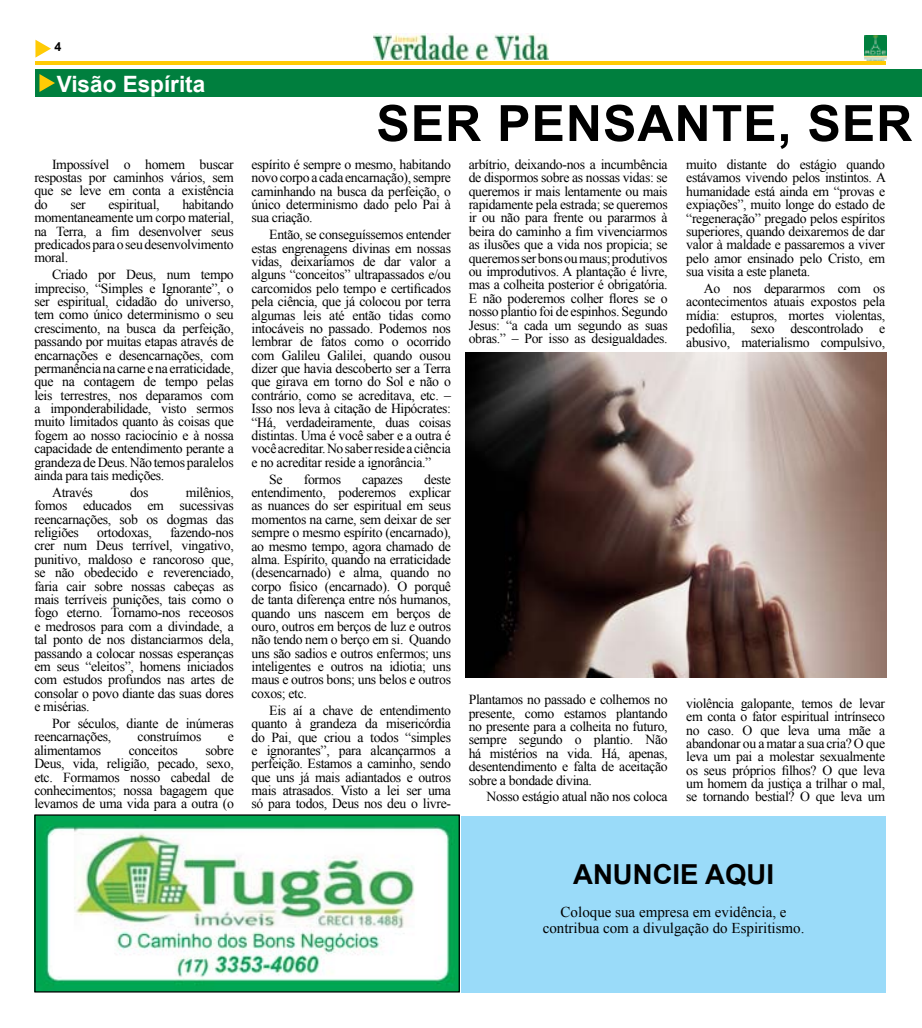
<style>
.page{position:relative;width:922px;height:1028px;background:#fff}
.page>*{position:absolute;margin:0;border:0;box-sizing:border-box;transform-origin:0 0}
.t1{font:700 50px "Arial";letter-spacing:.02em;color:#000}
.t2{font:700 27.5px "Arial";color:#000}
.t3{font:700 22.5px "Arial";color:#fff}
.t4{font:15px/16.2px "Times New Roman";color:#000;text-align:center}
.t5{font:13.75px/13.4px "Times New Roman";letter-spacing:-.025em;color:#000;text-align:justify}
.t6{font:700 12.5px "Arial";color:#000}
</style>
<div class="page">
<hr style="left:36px;top:61px;width:850px;height:4px;background:#ffcb05">
<svg style="left:35px;top:40px;width:16px;height:18px"></svg>
<img style="left:864px;top:35px;width:22px;height:25px">
<img style="left:373px;top:34px;width:175px;height:25px">
<img style="left:36px;top:816px;width:422px;height:174px">
<div style="left:34px;top:814px;width:426px;height:178px;border:1px solid #000"></div>
<img style="left:465px;top:353px;width:421px;height:324px">
<div style="left:35px;top:69px;width:886px;height:28px;background:#007f3e"></div>
<svg style="left:39px;top:74px;width:16px;height:18px"></svg>
<div style="left:461px;top:816px;width:424px;height:176px;background:#9adbf9"></div>
<p class="t6" style="left:55px;top:39px;width:8px">4</p>
<h3 class="t3" style="left:57px;top:69px;width:150px">Visão Espírita</h3>
<p class="t5" style="left:34px;top:157px;width:201px;text-indent:18px">Impossível o homem buscar respostas por caminhos vários, sem que se leve em conta a existência do</p>
<p class="t5" style="left:34px;top:197px;width:201px;text-indent:148px">habitando momentaneamente um corpo material, na Terra, a fim desenvolver seus predicados para o seu desenvolvimento moral.</p>
<p class="t5" style="left:34px;top:268px;width:201px;text-indent:18px">Criado por Deus, num tempo impreciso, “Simples e Ignorante”, o ser espiritual, cidadão do universo, tem como único determinismo o seu crescimento, na busca da perfeição, passando por muitas etapas através de encarnações e desencarnações, com permanência na carne e na erraticidade, que na contagem de tempo pelas leis terrestres, nos deparamos com a imponderabilidade, visto sermos muito limitados quanto às coisas que fogem ao nosso raciocínio e à nossa capacidade de entendimento perante a grandeza de Deus. Não temos paralelos ainda para tais medições.</p>
<p class="t5" style="left:52px;top:485px;width:42px">Através</p>
<p class="t5" style="left:130px;top:485px;width:20px">dos</p>
<p class="t5" style="left:70px;top:197px;width:17px">ser</p>
<p class="t5" style="left:108px;top:197px;width:53px">espiritual,</p>
<p class="t5" style="left:34px;top:485px;width:201px;text-indent:151px">milênios, fomos educados em sucessivas reencarnações, sob os dogmas das religiões</p>
<p class="t5" style="left:34px;top:525px;width:201px;text-indent:136px">fazendo-nos crer num Deus terrível, vingativo, punitivo, maldoso e rancoroso que, se não obedecido e reverenciado, faria cair sobre nossas cabeças as mais terríveis punições, tais como o fogo eterno. Tornamo-nos receosos e medrosos para com a divindade, a tal ponto de nos distanciarmos dela, passando a colocar nossas esperanças em seus “eleitos”, homens iniciados com estudos profundos nas artes de consolar o povo diante das suas dores e misérias.</p>
<p class="t5" style="left:34px;top:716px;width:201px;text-indent:18px">Por séculos, diante de inúmeras reencarnações,</p>
<p class="t5" style="left:97px;top:525px;width:56px">ortodoxas,</p>
<p class="t5" style="left:137px;top:730px;width:65px">construímos</p>
<p class="t5" style="left:228px;top:730px;width:8px">e</p>
<p class="t5" style="left:34px;top:743px;width:201px;text-indent:171px">sobre Deus, vida, religião, pecado, sexo, etc. Formamos nosso cabedal de conhecimentos; nossa bagagem que levamos de uma vida para a outra (o</p>
<p class="t5" style="left:34px;top:743px;width:68px">alimentamos</p>
<p class="t5" style="left:129px;top:743px;width:51px">conceitos</p>
<h1 class="t1" style="left:376px;top:90px;width:537px">SER PENSANTE, SER</h1>
<p class="t5" style="left:251px;top:157px;width:201px">espírito é sempre o mesmo, habitando novo corpo a cada encarnação), sempre caminhando na busca da perfeição, o único determinismo dado pelo Pai à sua criação.</p>
<p class="t5" style="left:251px;top:228px;width:201px;text-indent:18px">Então, se conseguíssemos entender estas engrenagens divinas em nossas vidas, deixaríamos de dar valor a alguns “conceitos” ultrapassados e/ou carcomidos pelo tempo e certificados pela ciência, que já colocou por terra algumas leis até então tidas como intocáveis no passado. Podemos nos lembrar de fatos como o ocorrido com Galileu Galilei, quando ousou dizer que havia descoberto ser a Terra que girava em torno do Sol e não o contrário, como se acreditava, etc. – Isso nos leva à citação de Hipócrates: “Há, verdadeiramente, duas coisas distintas. Uma é você saber e a outra é você acreditar. No saber reside a ciência e no acreditar reside a ignorância.”</p>
<p class="t5" style="left:269px;top:472px;width:15px">Se</p>
<p class="t5" style="left:304px;top:472px;width:39px">formos</p>
<p class="t5" style="left:362px;top:472px;width:42px">capazes</p>
<p class="t5" style="left:251px;top:472px;width:201px;text-indent:172px">deste entendimento, poderemos explicar as nuances do ser espiritual em seus momentos na carne, sem deixar de ser sempre o mesmo espírito (encarnado), ao mesmo tempo, agora chamado de alma. Espírito, quando na erraticidade (desencarnado) e alma, quando no corpo físico (encarnado). O porquê de tanta diferença entre nós humanos, quando uns nascem em berços de ouro, outros em berços de luz e outros não tendo nem o berço em si. Quando uns são sadios e outros enfermos; uns inteligentes e outros na idiotia; uns maus e outros bons; uns belos e outros coxos; etc.</p>
<p class="t5" style="left:251px;top:703px;width:201px;text-indent:18px">Eis aí a chave de entendimento quanto à grandeza da misericórdia do Pai, que criou a todos “simples e ignorantes”, para alcançarmos a perfeição. Estamos a caminho, sendo que uns já mais adiantados e outros mais atrasados. Visto a lei ser uma só para todos, Deus nos deu o livre-</p>
<p class="t5" style="left:468px;top:157px;width:200px">arbítrio, deixando-nos a incumbência de dispormos sobre as nossas vidas: se queremos ir mais lentamente ou mais rapidamente pela estrada; se queremos ir ou não para frente ou pararmos à beira do caminho a fim vivenciarmos as ilusões que a vida nos propicia; se queremos ser bons ou maus; produtivos ou improdutivos. A plantação é livre, mas a colheita posterior é obrigatória.<br>E não poderemos colher flores se o nosso plantio foi de espinhos. Segundo Jesus: “a cada um segundo as suas obras.” – Por isso as desigualdades.</p>
<p class="t5" style="left:468px;top:692px;width:200px">Plantamos no passado e colhemos no presente, como estamos plantando no presente para a colheita no futuro, sempre segundo o plantio. Não há mistérios na vida. Há, apenas, desentendimento e falta de aceitação sobre a bondade divina.</p>
<p class="t5" style="left:486px;top:790px;width:183px">Nosso estágio atual não nos coloca</p>
<p class="t5" style="left:686px;top:157px;width:201px">muito distante do estágio quando estávamos vivendo pelos instintos. A humanidade está ainda em “provas e expiações”, muito longe do estado de “regeneração” pregado pelos espíritos superiores, quando deixaremos de dar valor à maldade e passaremos a viver pelo amor ensinado pelo Cristo, em sua visita a este planeta.</p>
<p class="t5" style="left:686px;top:281px;width:200px;text-indent:18px">Ao nos depararmos com os acontecimentos atuais expostos pela mídia: estupros, mortes violentas, pedofilia, sexo descontrolado e abusivo, materialismo compulsivo,</p>
<p class="t5" style="left:686px;top:696px;width:200px">violência galopante, temos de levar em conta o fator espiritual intrínseco no caso. O que leva uma mãe a abandonar ou a matar a sua cria? O que leva um pai a molestar sexualmente os seus próprios filhos? O que leva um homem da justiça a trilhar o mal, se tornando bestial? O que leva um</p>
<h2 class="t2" style="left:573px;top:856px;width:202px">ANUNCIE AQUI</h2>
<p class="t4" style="left:542px;top:903px;width:263px">Coloque sua empresa em evidência, e contribua com a divulgação do Espiritismo.</p>
</div>
